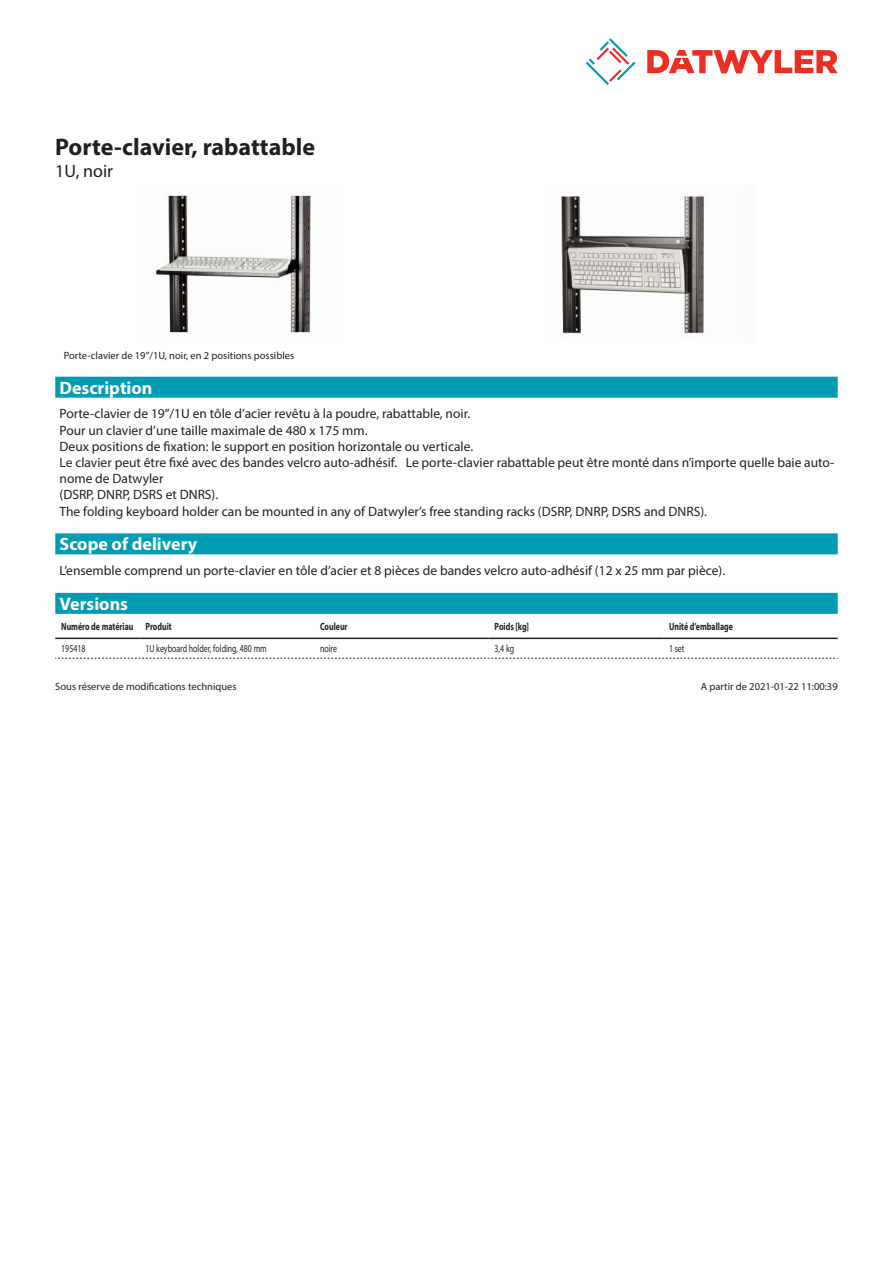
<style>
.page{position:relative;width:893px;height:1263px;background:#fff}
.page>*{position:absolute;margin:0;border:0;box-sizing:border-box;transform-origin:0 0}
.Product_Head{font:700 24px "Myriad Pro";color:#231f20}
.Standard_Head_Proper{font:700 18px "Myriad Pro";color:#fff}
.SubHead{font:18px "Myriad Pro";color:#231f20}
.Standard_text{font:13.5px/16.2px "Myriad Pro";color:#231f20}
.Footnote{font:10.5px "Myriad Pro";color:#231f20}
.myriadbold{font:700 10.5px "Myriad Pro";color:#231f20;scale:.75 1}
.myriadlight{font:10.5px "Myriad Pro";color:#231f20;scale:.75 1}
.imagetext{font:10.5px "Myriad Pro";color:#231f20}
</style>
<div class="page">
<svg style="left:586px;top:38px;width:49px;height:47px"></svg>
<svg style="left:647px;top:50px;width:191px;height:23px"></svg>
<img style="left:156px;top:195px;width:156px;height:140px">
<img style="left:560px;top:195px;width:144px;height:139px">
<div style="left:55px;top:593px;width:783px;height:21px;background:#009cb3"></div>
<hr style="left:55px;top:638px;width:85px;height:1px;background:#231f20">
<hr style="left:140px;top:638px;width:174px;height:1px;background:#231f20">
<hr style="left:314px;top:638px;width:175px;height:1px;background:#231f20">
<hr style="left:489px;top:638px;width:174px;height:1px;background:#231f20">
<hr style="left:663px;top:638px;width:175px;height:1px;background:#231f20">
<svg style="left:55px;top:658px;width:783px;height:1px"></svg>
<div style="left:55px;top:377px;width:783px;height:21px;background:#009cb3"></div>
<div style="left:55px;top:533px;width:783px;height:21px;background:#009cb3"></div>
<p class="Product_Head" style="left:55px;top:131px;width:261px">Porte-clavier, rabattable</p>
<p class="SubHead" style="left:55px;top:160px;width:59px">1U, noir</p>
<p class="imagetext" style="left:64px;top:349px;width:232px">Porte-clavier de 19”/1U, noir, en 2 positions possibles</p>
<p class="Standard_Head_Proper" style="left:60px;top:376px;width:94px">Description</p>
<p class="Standard_text" style="left:60px;top:406px;width:776px">Porte-clavier de 19”/1U en tôle d’acier revêtu à la poudre, rabattable, noir.<br>Pour un clavier d’une taille maximale de 480 x 175 mm.<br>Deux positions de fixation: le support en position horizontale ou verticale.<br>Le clavier peut être fixé avec des bandes velcro auto-adhésif. Le porte-clavier rabattable peut être monté dans n’importe quelle baie auto&shy;nome de Datwyler<br>(DSRP, DNRP, DSRS et DNRS).<br>The folding keyboard holder can be mounted in any of Datwyler’s free standing racks (DSRP, DNRP, DSRS and DNRS).</p>
<p class="Standard_Head_Proper" style="left:60px;top:533px;width:139px">Scope of delivery</p>
<p class="Standard_text" style="left:60px;top:562px;width:667px">L’ensemble comprend un porte-clavier en tôle d’acier et 8 pièces de bandes velcro auto-adhésif (12 x 25 mm par pièce).</p>
<p class="Standard_Head_Proper" style="left:60px;top:592px;width:70px">Versions</p>
<p class="myriadbold" style="left:61px;top:619px;width:98px">Numéro de matériau</p>
<p class="myriadbold" style="left:146px;top:619px;width:37px">Produit</p>
<p class="myriadbold" style="left:320px;top:619px;width:38px">Couleur</p>
<p class="myriadbold" style="left:495px;top:619px;width:48px">Poids [kg]</p>
<p class="myriadbold" style="left:669px;top:619px;width:87px">Unité d’emballage</p>
<p class="myriadlight" style="left:61px;top:642px;width:34px">195418</p>
<p class="myriadlight" style="left:146px;top:642px;width:163px">1U keyboard holder, folding, 480 mm</p>
<p class="myriadlight" style="left:320px;top:642px;width:24px">noire</p>
<p class="myriadlight" style="left:495px;top:642px;width:27px">3,4 kg</p>
<p class="myriadlight" style="left:669px;top:642px;width:22px">1 set</p>
<p class="Footnote" style="left:55px;top:680px;width:183px">Sous réserve de modifications techniques</p>
<p class="Footnote" style="left:701px;top:680px;width:138px">A partir de 2021-01-22 11:00:39</p>
</div>
